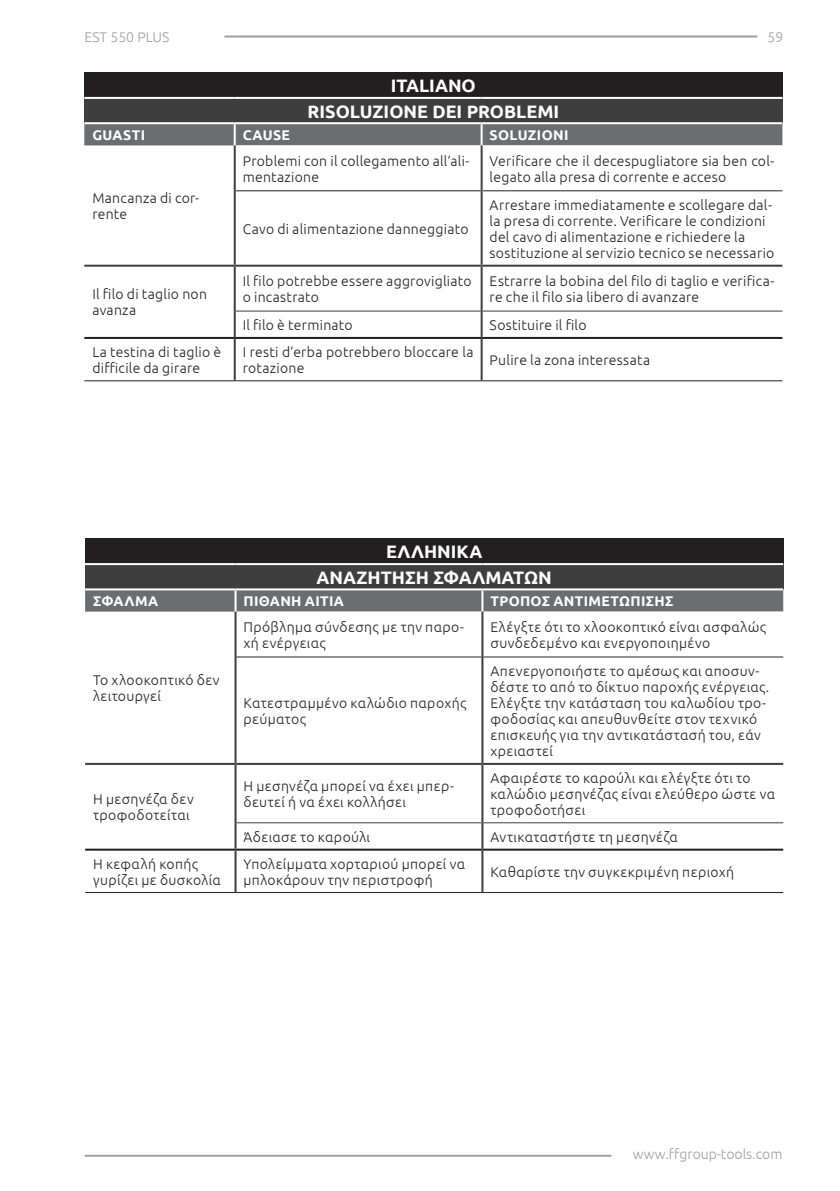
<style>
.page{position:relative;width:840px;height:1191px;background:#fff}
.page>*{position:absolute;margin:0;border:0;box-sizing:border-box;transform-origin:0 0}
.t1{font:700 18px/25.4px "Ubuntu";color:#fff;text-align:center}
.t2{font:300 14px/16px "Ubuntu";letter-spacing:.02em;color:#231f20}
.t3{font:700 14px "Ubuntu";letter-spacing:.025em;color:#fff}
.t4{font:300 14px "Ubuntu";color:#9d9fa2}
</style>
<div class="page">
<hr style="left:225px;top:36px;width:531px;height:2px;background:#9d9fa2">
<hr style="left:85px;top:1154px;width:525px;height:2px;background:#9d9fa2">
<div style="left:84px;top:73px;width:698px;height:25px;background:#231f20"></div>
<div style="left:84px;top:98px;width:698px;height:25px;background:#3e3e3f"></div>
<div style="left:84px;top:124px;width:698px;height:21px;background:#6c6d70"></div>
<svg style="left:235px;top:145px;width:547px;height:235px"></svg>
<hr style="left:233px;top:124px;width:2px;height:21px;background:#fff">
<hr style="left:84px;top:122px;width:150px;height:2px;background:#fff">
<hr style="left:234px;top:122px;width:247px;height:2px;background:#fff">
<hr style="left:481px;top:122px;width:301px;height:2px;background:#fff">
<hr style="left:233px;top:145px;width:2px;height:46px;background:#3e3e3f">
<hr style="left:233px;top:191px;width:2px;height:74px;background:#3e3e3f">
<hr style="left:233px;top:267px;width:2px;height:44px;background:#3e3e3f">
<hr style="left:233px;top:311px;width:2px;height:26px;background:#3e3e3f">
<hr style="left:233px;top:339px;width:2px;height:41px;background:#3e3e3f">
<hr style="left:480px;top:124px;width:2px;height:21px;background:#fff">
<hr style="left:84px;top:97px;width:150px;height:2px;background:#fff">
<hr style="left:234px;top:97px;width:247px;height:2px;background:#fff">
<hr style="left:481px;top:97px;width:301px;height:2px;background:#fff">
<hr style="left:235px;top:190px;width:245px;height:1px;background:#231f20">
<hr style="left:482px;top:190px;width:300px;height:1px;background:#231f20">
<hr style="left:235px;top:311px;width:245px;height:1px;background:#3e3e3f">
<hr style="left:482px;top:311px;width:300px;height:1px;background:#3e3e3f">
<hr style="left:84px;top:380px;width:150px;height:1px;background:#231f20">
<hr style="left:234px;top:380px;width:247px;height:1px;background:#231f20">
<hr style="left:481px;top:380px;width:301px;height:1px;background:#231f20">
<hr style="left:480px;top:145px;width:2px;height:46px;background:#3e3e3f">
<hr style="left:480px;top:191px;width:2px;height:74px;background:#3e3e3f">
<hr style="left:480px;top:267px;width:2px;height:44px;background:#3e3e3f">
<hr style="left:480px;top:311px;width:2px;height:26px;background:#3e3e3f">
<hr style="left:480px;top:339px;width:2px;height:41px;background:#3e3e3f">
<hr style="left:84px;top:337px;width:150px;height:2px;background:#231f20">
<hr style="left:234px;top:337px;width:247px;height:2px;background:#231f20">
<hr style="left:481px;top:337px;width:301px;height:2px;background:#231f20">
<hr style="left:84px;top:265px;width:150px;height:2px;background:#3e3e3f">
<hr style="left:234px;top:265px;width:247px;height:2px;background:#3e3e3f">
<hr style="left:481px;top:265px;width:301px;height:2px;background:#3e3e3f">
<div style="left:85px;top:539px;width:697px;height:25px;background:#231f20"></div>
<div style="left:85px;top:564px;width:697px;height:25px;background:#3e3e3f"></div>
<div style="left:85px;top:590px;width:697px;height:21px;background:#6c6d70"></div>
<svg style="left:236px;top:611px;width:546px;height:281px"></svg>
<hr style="left:234px;top:590px;width:2px;height:21px;background:#fff">
<hr style="left:85px;top:588px;width:150px;height:2px;background:#fff">
<hr style="left:235px;top:588px;width:247px;height:2px;background:#fff">
<hr style="left:482px;top:588px;width:300px;height:2px;background:#fff">
<hr style="left:234px;top:611px;width:2px;height:46px;background:#3e3e3f">
<hr style="left:234px;top:657px;width:2px;height:106px;background:#3e3e3f">
<hr style="left:234px;top:765px;width:2px;height:57px;background:#3e3e3f">
<hr style="left:234px;top:822px;width:2px;height:26px;background:#3e3e3f">
<hr style="left:234px;top:850px;width:2px;height:42px;background:#3e3e3f">
<hr style="left:481px;top:590px;width:2px;height:21px;background:#fff">
<hr style="left:85px;top:563px;width:150px;height:2px;background:#fff">
<hr style="left:235px;top:563px;width:247px;height:2px;background:#fff">
<hr style="left:482px;top:563px;width:300px;height:2px;background:#fff">
<hr style="left:236px;top:656px;width:245px;height:1px;background:#231f20">
<hr style="left:483px;top:656px;width:299px;height:1px;background:#231f20">
<hr style="left:236px;top:822px;width:245px;height:1px;background:#3e3e3f">
<hr style="left:483px;top:822px;width:299px;height:1px;background:#3e3e3f">
<hr style="left:85px;top:892px;width:150px;height:1px;background:#231f20">
<hr style="left:235px;top:892px;width:247px;height:1px;background:#231f20">
<hr style="left:482px;top:892px;width:300px;height:1px;background:#231f20">
<hr style="left:481px;top:611px;width:2px;height:46px;background:#3e3e3f">
<hr style="left:481px;top:657px;width:2px;height:106px;background:#3e3e3f">
<hr style="left:481px;top:765px;width:2px;height:57px;background:#3e3e3f">
<hr style="left:481px;top:822px;width:2px;height:26px;background:#3e3e3f">
<hr style="left:481px;top:850px;width:2px;height:42px;background:#3e3e3f">
<hr style="left:85px;top:848px;width:150px;height:2px;background:#231f20">
<hr style="left:235px;top:848px;width:247px;height:2px;background:#231f20">
<hr style="left:482px;top:848px;width:300px;height:2px;background:#231f20">
<hr style="left:85px;top:763px;width:150px;height:2px;background:#3e3e3f">
<hr style="left:235px;top:763px;width:247px;height:2px;background:#3e3e3f">
<hr style="left:482px;top:763px;width:300px;height:2px;background:#3e3e3f">
<p class="t4" style="left:84px;top:29px;width:86px">EST 550 PLUS</p>
<p class="t1" style="left:307px;top:73px;width:253px">ITALIANO<br>RISOLUZIONE DEI PROBLEMI</p>
<p class="t3" style="left:92px;top:126px;width:54px">GUASTI</p>
<p class="t3" style="left:242px;top:126px;width:49px">CAUSE</p>
<p class="t3" style="left:489px;top:126px;width:80px">SOLUZIONI</p>
<p class="t4" style="left:767px;top:29px;width:17px">59</p>
<p class="t2" style="left:92px;top:190px;width:108px">Mancanza di cor&shy;rente</p>
<p class="t2" style="left:92px;top:286px;width:116px">Il filo di taglio non avanza</p>
<p class="t2" style="left:242px;top:152px;width:228px">Problemi con il collegamento all’ali&shy;mentazione</p>
<p class="t2" style="left:489px;top:152px;width:286px">Verificare che il decespugliatore sia ben col&shy;legato alla presa di corrente e acceso</p>
<p class="t2" style="left:242px;top:220px;width:227px">Cavo di alimentazione danneggiato</p>
<p class="t2" style="left:489px;top:196px;width:286px">Arrestare immediatamente e scollegare dal&shy;la presa di corrente. Verificare le condizioni del cavo di alimentazione e richiedere la sostituzione al servizio tecnico se necessario</p>
<p class="t2" style="left:242px;top:272px;width:230px">Il filo potrebbe essere aggrovigliato o incastrato</p>
<p class="t2" style="left:489px;top:272px;width:286px">Estrarre la bobina del filo di taglio e verifica&shy;re che il filo sia libero di avanzare</p>
<p class="t2" style="left:242px;top:316px;width:111px">Il filo è terminato</p>
<p class="t2" style="left:489px;top:316px;width:98px">Sostituire il filo</p>
<p class="t2" style="left:92px;top:343px;width:130px">La testina di taglio è difficile da girare</p>
<p class="t2" style="left:242px;top:343px;width:232px">I resti d’erba potrebbero bloccare la rotazione</p>
<p class="t2" style="left:489px;top:351px;width:162px">Pulire la zona interessata</p>
<p class="t1" style="left:316px;top:539px;width:236px">ΕΛΛΗΝΙΚΆ<br>ΑΝΑΖΉΤΗΣΗ ΣΦΑΛΜΆΤΩΝ</p>
<p class="t3" style="left:93px;top:592px;width:67px">ΣΦΑΛΜΑ</p>
<p class="t3" style="left:243px;top:592px;width:102px">ΠΙΘΑΝΗ ΑΙΤΙΑ</p>
<p class="t3" style="left:490px;top:592px;width:184px">ΤΡΌΠΟΣ ΑΝΤΙΜΕΤΏΠΙΣΗΣ</p>
<p class="t2" style="left:93px;top:672px;width:128px">Το χλοοκοπτικό δεν λειτουργεί</p>
<p class="t2" style="left:93px;top:791px;width:102px">Η μεσηνέζα δεν τροφοδοτείται</p>
<p class="t2" style="left:243px;top:618px;width:222px">Πρόβλημα σύνδεσης με την παρο&shy;χή ενέργειας</p>
<p class="t2" style="left:490px;top:618px;width:277px">Ελέγξτε ότι το χλοοκοπτικό είναι ασφαλώς συνδεδεμένο και ενεργοποιημένο</p>
<p class="t2" style="left:243px;top:694px;width:224px">Κατεστραμμένο καλώδιο παροχής ρεύματος</p>
<p class="t2" style="left:490px;top:662px;width:280px">Απενεργοποιήστε το αμέσως και αποσυν&shy;δέστε το από το δίκτυο παροχής ενέργειας.<br>Ελέγξτε την κατάσταση του καλωδίου τρο&shy;φοδοσίας και απευθυνθείτε στον τεχνικό επισκευής για την αντικατάστασή του, εάν χρειαστεί</p>
<p class="t2" style="left:243px;top:777px;width:212px">Η μεσηνέζα μπορεί να έχει μπερ&shy;δευτεί ή να έχει κολλήσει</p>
<p class="t2" style="left:490px;top:769px;width:286px">Αφαιρέστε το καρούλι και ελέγξτε ότι το καλώδιο μεσηνέζας είναι ελεύθερο ώστε να τροφοδοτήσει</p>
<p class="t2" style="left:243px;top:828px;width:128px">Άδειασε το καρούλι</p>
<p class="t2" style="left:490px;top:828px;width:189px">Αντικαταστήστε τη μεσηνέζα</p>
<p class="t2" style="left:93px;top:855px;width:129px">Η κεφαλή κοπής γυρίζει με δυσκολία</p>
<p class="t2" style="left:243px;top:855px;width:223px">Υπολείμματα χορταριού μπορεί να μπλοκάρουν την περιστροφή</p>
<p class="t2" style="left:490px;top:863px;width:245px">Καθαρίστε την συγκεκριμένη περιοχή</p>
<p class="t4" style="left:632px;top:1145px;width:151px">www.ffgroup-tools.com</p>
</div>
